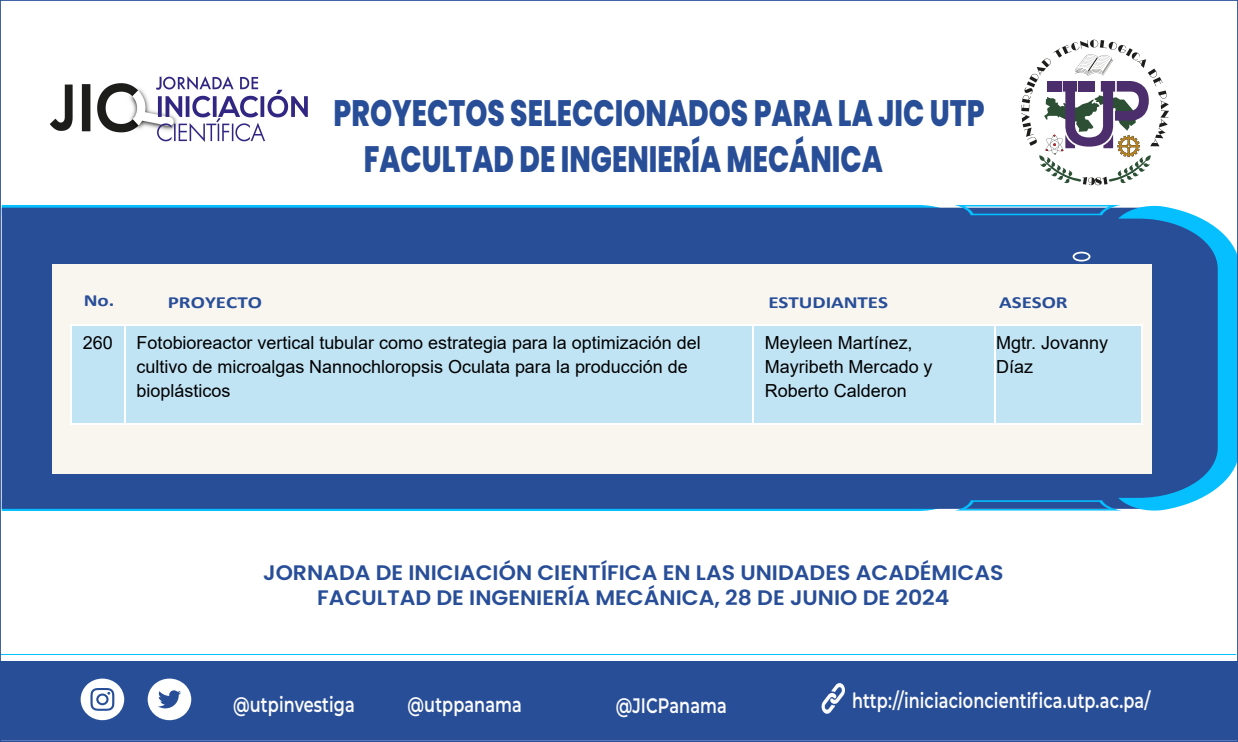
<style>
.page{position:relative;width:1238px;height:742px;background:#fff}
.page>*{position:absolute;margin:0;border:0;box-sizing:border-box;transform-origin:0 0}
.t1{font:800 36.75px "Poppins";color:#284e98;scale:.76 1}
.t2{font:600 21px/25.2px "Poppins";color:#284e98;text-align:center;scale:1.05 1}
.t3{font:600 21px "Montserrat";letter-spacing:.005em;color:#fbfbfb;scale:.76 1}
.t4{font:18.03px/24px "Arial";color:#000}
.t5{font:700 16.97px "Calibri";letter-spacing:-.005em;color:#284e98;scale:1.24 1}
</style>
<div class="page">
<svg style="left:3px;top:205px;width:951px;height:3px;background:#0eb3f3"></svg>
<hr style="left:3px;top:509px;width:933px;height:2px;background:#06bfff">
<div style="left:3px;top:208px;width:951px;height:301px;background:#284e98"></div>
<svg style="left:954px;top:205px;width:167px;height:306px;background:#2958a0"></svg>
<div style="left:1072px;top:252px;width:18px;height:10px;border:2px solid #fff;border-radius:50%"></div>
<img style="left:49px;top:76px;width:259px;height:66px">
<div style="left:0;top:662px;width:1237px;height:78px;background:#284e98"></div>
<svg style="left:148px;top:679px;width:43px;height:41px"></svg>
<svg style="left:81px;top:679px;width:43px;height:41px"></svg>
<svg style="left:821px;top:683px;width:24px;height:31px"></svg>
<div style="left:52px;top:264px;width:1100px;height:210px;background:#f9f5ef"></div>
<svg style="left:1021px;top:40px;width:147px;height:145px"></svg>
<div style="left:72px;top:326px;width:52px;height:97px;background:#c1e4f5"></div>
<div style="left:126px;top:326px;width:626px;height:97px;background:#c1e4f5"></div>
<div style="left:754px;top:326px;width:240px;height:97px;background:#c1e4f5"></div>
<div style="left:996px;top:332px;width:145px;height:85px;background:#c1e4f5"></div>
<svg style="left:70px;top:325px;width:2px;height:7px"></svg>
<hr style="left:72px;top:325px;width:52px;height:1px;background:#fff">
<svg style="left:124px;top:325px;width:2px;height:7px"></svg>
<hr style="left:126px;top:325px;width:626px;height:1px;background:#fff">
<svg style="left:752px;top:325px;width:2px;height:7px"></svg>
<hr style="left:754px;top:325px;width:240px;height:1px;background:#fff">
<svg style="left:994px;top:325px;width:2px;height:7px"></svg>
<hr style="left:996px;top:325px;width:145px;height:1px;background:#fff">
<div style="left:996px;top:326px;width:145px;height:6px;background:#c1e4f5"></div>
<hr style="left:70px;top:332px;width:2px;height:91px;background:#fff">
<hr style="left:72px;top:423px;width:52px;height:1px;background:#fff">
<hr style="left:124px;top:332px;width:2px;height:91px;background:#fff">
<hr style="left:126px;top:423px;width:626px;height:1px;background:#fff">
<hr style="left:752px;top:332px;width:2px;height:91px;background:#fff">
<hr style="left:754px;top:423px;width:240px;height:1px;background:#fff">
<div style="left:996px;top:417px;width:145px;height:6px;background:#c1e4f5"></div>
<hr style="left:994px;top:332px;width:2px;height:91px;background:#fff">
<hr style="left:996px;top:423px;width:145px;height:1px;background:#fff">
<svg style="left:1109px;top:206px;width:128px;height:305px"></svg>
<h1 class="t1" style="left:333px;top:92px;width:858px">PROYECTOS SELECCIONADOS PARA LA JIC UTP</h1>
<h1 class="t1" style="left:363px;top:138px;width:684px">FACULTAD DE INGENIERÍA MECÁNICA</h1>
<p class="t5" style="left:84px;top:288px;width:26px">No.</p>
<p class="t5" style="left:168px;top:290px;width:77px">PROYECTO</p>
<p class="t5" style="left:768px;top:290px;width:98px">ESTUDIANTES</p>
<p class="t5" style="left:999px;top:290px;width:57px">ASESOR</p>
<p class="t4" style="left:83px;top:331px;width:31px">260</p>
<p class="t4" style="left:137px;top:330px;width:565px">Fotobioreactor vertical tubular como estrategia para la optimización del cultivo de microalgas Nannochloropsis Oculata para la producción de bioplásticos</p>
<p class="t4" style="left:764px;top:330px;width:169px">Meyleen Martínez,<br>Mayribeth Mercado y<br>Roberto Calderon</p>
<p class="t4" style="left:996px;top:330px;width:113px">Mgtr. Jovanny<br>Díaz</p>
<p class="t2" style="left:263px;top:560px;width:706px">JORNADA DE INICIACIÓN CIENTÍFICA EN LAS UNIDADES ACADÉMICAS<br>FACULTAD DE INGENIERÍA MECÁNICA, 28 DE JUNIO DE 2024</p>
<p class="t3" style="left:233px;top:690px;width:162px">@utpinvestiga</p>
<p class="t3" style="left:407px;top:690px;width:152px">@utppanama</p>
<p class="t3" style="left:616px;top:691px;width:148px">@JICPanama</p>
<p class="t3" style="left:852px;top:686px;width:394px">http://iniciacioncientifica.utp.ac.pa/</p>
</div>
